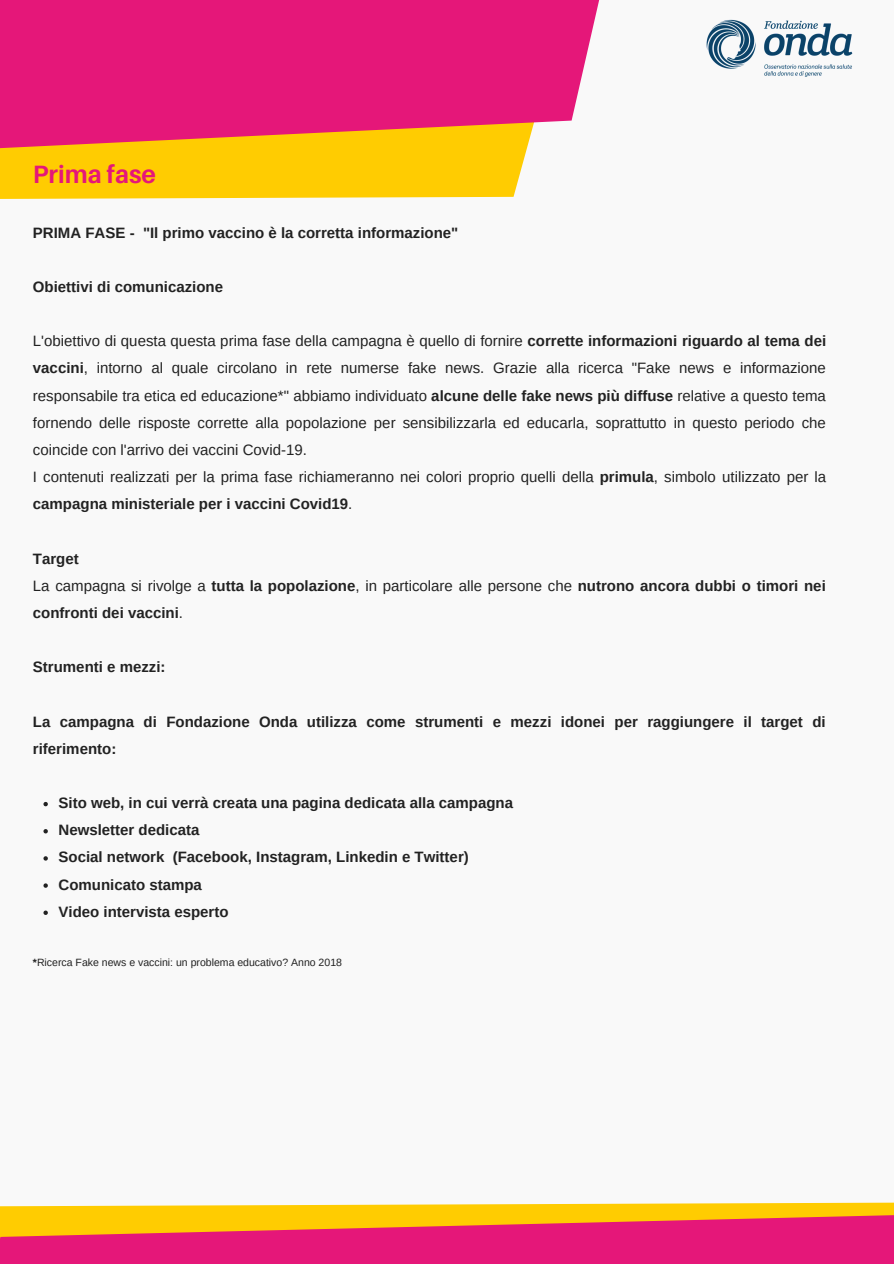
<style>
.page{position:relative;width:894px;height:1264px;background:#fff}
.page>*{position:absolute;margin:0;border:0;box-sizing:border-box;transform-origin:0 0}
.t1{font:700 25.05px "Aileron";color:#e51779}
.t2{font:15px/27.2px "Arimo";color:#222;text-align:justify}
.t3{font:700 15px/27.2px "Arimo";color:#222}
.t4{font:10.5px "Arimo";color:#222}
.s1{font-weight:700}
.s2{font-weight:400}
</style>
<div class="page">
<div style="left:0;top:0;width:893px;height:1263px;background:#f9f9f9"></div>
<svg style="left:0;top:0;width:600px;height:199px;fill:#e51779"></svg>
<svg style="left:0;top:1202px;width:893px;height:61px;fill:#e51779"></svg>
<svg style="left:43px;top:802px;width:5px;height:4px"></svg>
<svg style="left:43px;top:829px;width:5px;height:4px"></svg>
<svg style="left:43px;top:856px;width:5px;height:4px"></svg>
<svg style="left:43px;top:883px;width:5px;height:4px"></svg>
<svg style="left:43px;top:910px;width:5px;height:4px"></svg>
<img style="left:706px;top:19px;width:147px;height:58px">
<p class="t1" style="left:33px;top:158px;width:125px">Prima fase</p>
<p class="t3" style="left:33px;top:219px;width:427px">PRIMA FASE - "Il primo vaccino è la corretta informazione"</p>
<p class="t3" style="left:33px;top:273px;width:191px">Obiettivi di comunicazione</p>
<p class="t2" style="left:33px;top:327px;width:794px">L'obiettivo di questa questa prima fase della campagna è quello di fornire <span class="s1">corrette informazioni riguardo al tema dei vaccini</span>, intorno al quale circolano in rete numerse fake news. Grazie alla ricerca "Fake news e informazione responsabile tra etica ed educazione*" abbiamo individuato <span class="s1">alcune delle fake news più diffuse</span> relative a questo tema fornendo delle risposte corrette alla popolazione per sensibilizzarla ed educarla, soprattutto in questo periodo che coincide con l'arrivo dei vaccini Covid-19.</p>
<p class="t2" style="left:33px;top:463px;width:794px">I contenuti realizzati per la prima fase richiameranno nei colori proprio quelli della <span class="s1">primula</span>, simbolo utilizzato per la <span class="s1">campagna ministeriale per i vaccini Covid19</span>.</p>
<p class="t3" style="left:33px;top:545px;width:47px">Target</p>
<p class="t3" style="left:33px;top:572px;width:794px"><span class="s2">La campagna si rivolge a</span> tutta la popolazione<span class="s2">, in particolare alle persone che</span> nutrono ancora dubbi o timori nei confronti dei vaccini<span class="s2">.</span></p>
<p class="t3" style="left:33px;top:653px;width:134px">Strumenti e mezzi:</p>
<p class="t3" style="left:33px;top:707px;width:794px">La campagna di Fondazione Onda utilizza come strumenti e mezzi idonei per raggiungere il target di riferimento:</p>
<p class="t3" style="left:58px;top:789px;width:456px">Sito web, in cui verrà creata una pagina dedicata alla campagna</p>
<p class="t3" style="left:58px;top:816px;width:142px">Newsletter dedicata</p>
<p class="t3" style="left:58px;top:843px;width:412px">Social network (Facebook, Instagram, Linkedin e Twitter)</p>
<p class="t3" style="left:58px;top:870px;width:145px">Comunicato stampa</p>
<p class="t3" style="left:58px;top:897px;width:172px">Video intervista esperto</p>
<p class="t4" style="left:33px;top:956px;width:310px"><span class="s1">*</span>Ricerca Fake news e vaccini: un problema educativo? Anno 2018</p>
</div>
